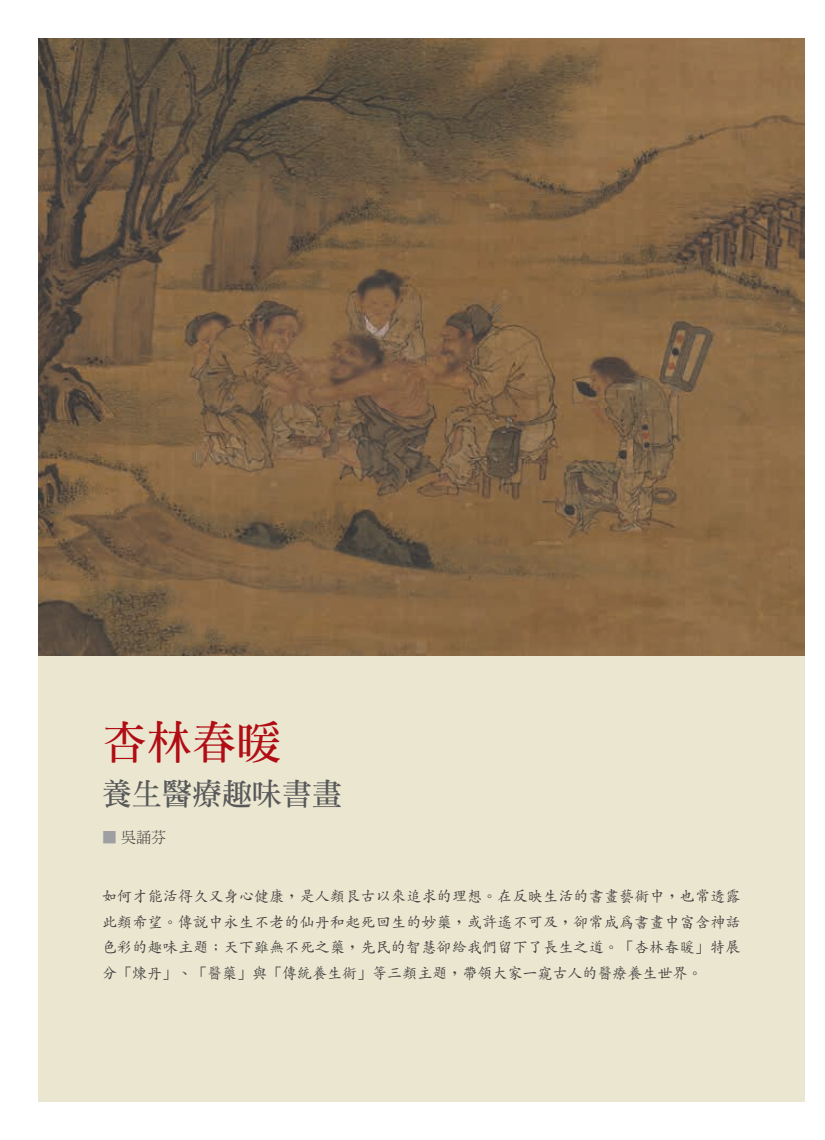
<style>
.page{position:relative;width:825px;height:1140px;background:#fff}
.page>*{position:absolute;margin:0;border:0;box-sizing:border-box;transform-origin:0 0}
.t1{font:700 45px "AR Ming B5";color:#b00d15}
.t2{font:700 30px "AR Ming B5";color:#57585a}
.t3{font:500 15px/25.5px "AR Kai B5";color:#3e3e3f;text-align:justify}
.t4{font:300 15px "AR Ming B5";color:#3e3e3f}
.s1{color:#9d9fa2}
</style>
<div class="page">
<div style="left:38px;top:655px;width:766px;height:446px;background:#ebe6cf"></div>
<img style="left:38px;top:38px;width:766px;height:617px">
<h1 class="t1" style="left:102px;top:719px;width:181px">杏林春暖</h1>
<h2 class="t2" style="left:102px;top:779px;width:241px">養生醫療趣味書畫</h2>
<p class="t4" style="left:102px;top:829px;width:66px"><span class="s1">■</span> 吳誦芬</p>
<p class="t3" style="left:102px;top:883px;width:639px">如何才能活得久又身心健康，是人類艮古以來追求的理想。在反映生活的書畫藝術中，也常透露此類希望。傳說中永生不老的仙丹和起死回生的妙藥，或許遙不可及，卻常成為書畫中富含神話色彩的趣味主題；天下雖無不死之藥，先民的智慧卻給我們留下了長生之道。「杏林春暖」特展分「煉丹」、「醫藥」與「傳統養生術」等三類主題，帶領大家一窺古人的醫療養生世界。</p>
</div>
